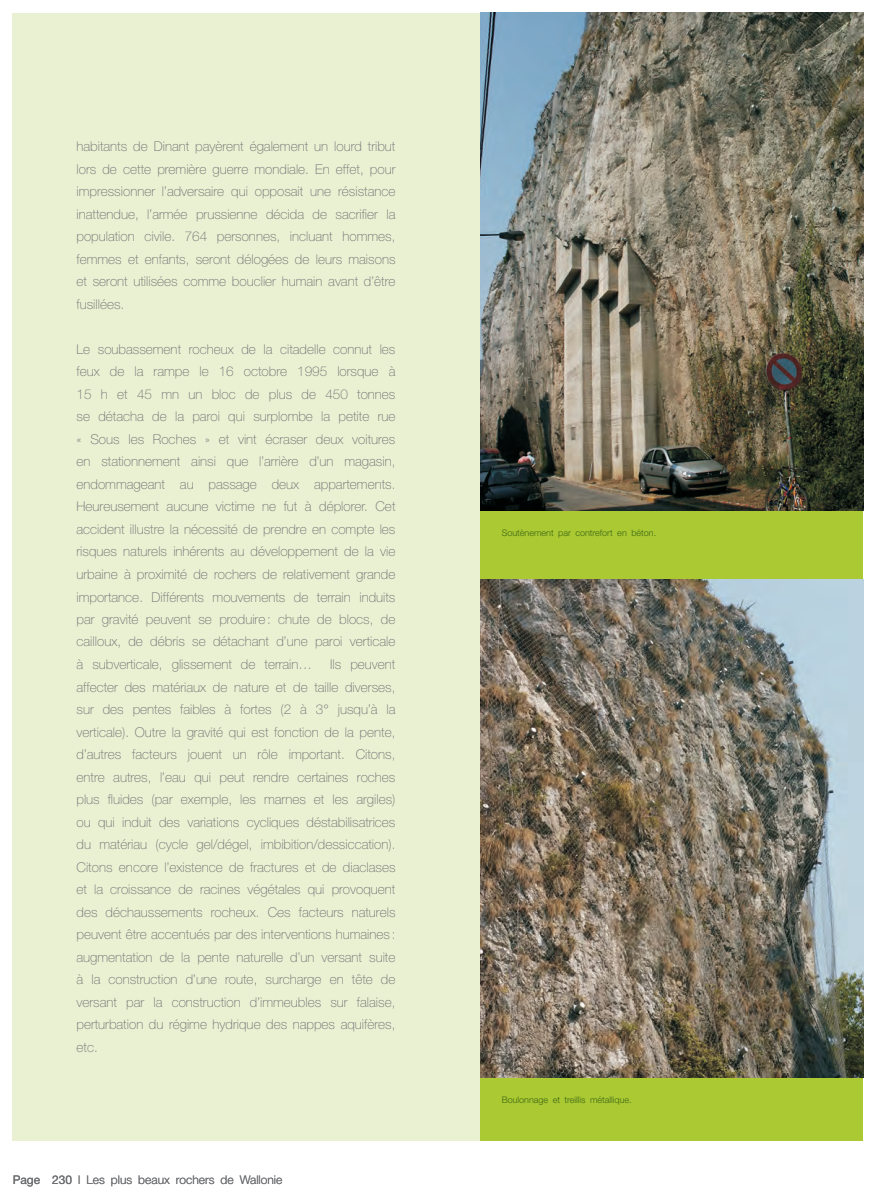
<style>
.page{position:relative;width:876px;height:1200px;background:#fff}
.page>*{position:absolute;margin:0;border:0;box-sizing:border-box;transform-origin:0 0}
.t1{font:100 13.5px/22.5px "Helvetica Neue";color:#6c6d70;text-align:justify}
.t2{font:300 12px "Helvetica Neue";color:#6c6d70}
.t3{font:300 9px "Helvetica Neue";color:#3e6617}
.s1{font-weight:400}
</style>
<div class="page">
<div style="left:13px;top:13px;width:850px;height:1127px;background:#eaf1d2"></div>
<div style="left:480px;top:13px;width:383px;height:1127px;background:#aac932"></div>
<img style="left:480px;top:13px;width:383px;height:497px">
<img style="left:480px;top:579px;width:383px;height:498px">
<p class="t1" style="left:77px;top:135px;width:320px">habitants de Dinant payèrent également un lourd tribut lors de cette première guerre mondiale. En effet, pour impressionner l’adversaire qui opposait une résistance inattendue, l’armée prussienne décida de sacrifier la population civile. 764 personnes, incluant hommes, femmes et enfants, seront délogées de leurs maisons et seront utilisées comme bouclier humain avant d’être fusillées.</p>
<p class="t1" style="left:77px;top:337px;width:320px">Le soubassement rocheux de la citadelle connut les feux de la rampe le 16 octobre 1995 lorsque à 15 h et 45 mn un bloc de plus de 450 tonnes se détacha de la paroi qui surplombe la petite rue « Sous les Roches » et vint écraser deux voitures en stationnement ainsi que l’arrière d’un magasin, endommageant au passage deux appartements.<br>Heureusement aucune victime ne fut à déplorer. Cet accident illustre la nécessité de prendre en compte les risques naturels inhérents au développement de la vie urbaine à proximité de rochers de relativement grande importance. Différents mouvements de terrain induits par gravité peuvent se produire: chute de blocs, de cailloux, de débris se détachant d’une paroi verticale à subverticale, glissement de terrain…</p>
<p class="t1" style="left:77px;top:652px;width:320px;text-indent:254px">Ils peuvent affecter des matériaux de nature et de taille diverses, sur des pentes faibles à fortes (2 à 3° jusqu’à la verticale). Outre la gravité qui est fonction de la pente, d’autres facteurs jouent un rôle important. Citons, entre autres, l’eau qui peut rendre certaines roches plus fluides (par exemple, les marnes et les argiles) ou qui induit des variations cycliques déstabilisatrices du matériau (cycle gel/dégel, imbibition/dessiccation).<br>Citons encore l’existence de fractures et de diaclases et la croissance de racines végétales qui provoquent des déchaussements rocheux. Ces facteurs naturels peuvent être accentués par des interventions humaines : augmentation de la pente naturelle d’un versant suite à la construction d’une route, surcharge en tête de versant par la construction d’immeubles sur falaise, perturbation du régime hydrique des nappes aquifères, etc.</p>
<p class="t2" style="left:13px;top:1171px;width:271px"><span class="s1">Page 230</span> l Les plus beaux rochers de Wallonie</p>
<p class="t3" style="left:502px;top:527px;width:156px">Soutènement par contrefort en béton.</p>
<p class="t3" style="left:502px;top:1093px;width:132px">Boulonnage et treillis métallique.</p>
</div>
